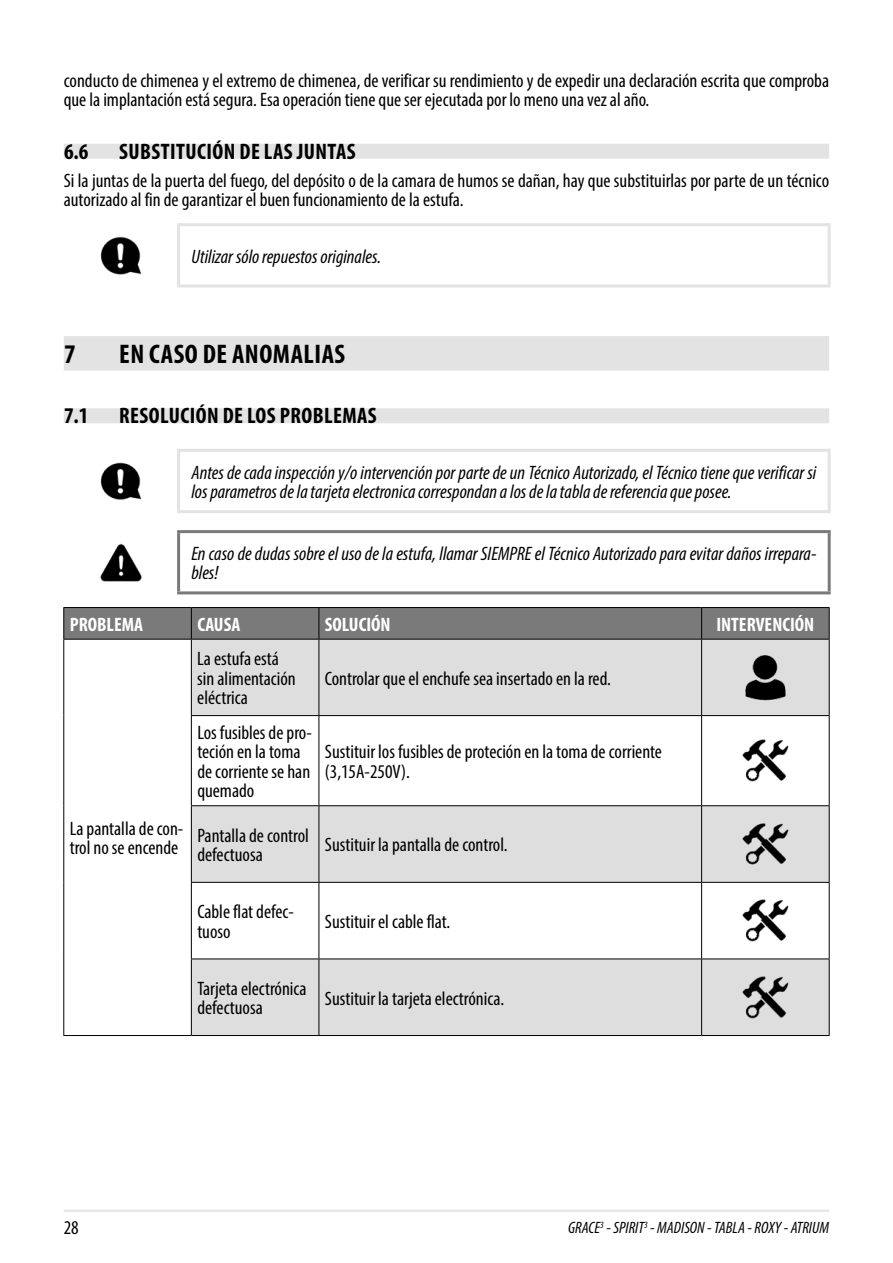
<style>
.page{position:relative;width:893px;height:1263px;background:#fff}
.page>*{position:absolute;margin:0;border:0;box-sizing:border-box;transform-origin:0 0}
.t1{font:700 condensed 27px "Myriad Pro";letter-spacing:.02em;color:#000}
.t2{font:700 condensed 22.5px "Myriad Pro";letter-spacing:.02em;color:#000}
.t3{font:condensed 19.5px/19.5px "Myriad Pro";color:#000}
.t4{font:italic condensed 19.5px/19.5px "Myriad Pro";color:#000}
.t5{font:700 condensed 19.5px "Myriad Pro";color:#fff}
.t6{font:italic condensed 16.5px "Myriad Pro";color:#000}
</style>
<div class="page">
<hr style="left:64px;top:1209px;width:765px;height:3px;background:#e6e6e6">
<div style="left:64px;top:144px;width:765px;height:15px;background:#e3e3e3"></div>
<div style="left:64px;top:336px;width:765px;height:35px;background:#e3e3e3"></div>
<div style="left:64px;top:408px;width:765px;height:15px;background:#e3e3e3"></div>
<hr style="left:177px;top:223px;width:654px;height:3px;background:#e3e3e3">
<hr style="left:177px;top:226px;width:3px;height:58px;background:#e3e3e3">
<hr style="left:828px;top:226px;width:3px;height:58px;background:#e3e3e3">
<hr style="left:177px;top:284px;width:654px;height:3px;background:#e3e3e3">
<img style="left:100px;top:236px;width:42px;height:39px">
<hr style="left:177px;top:449px;width:654px;height:3px;background:#e3e3e3">
<hr style="left:177px;top:452px;width:3px;height:58px;background:#e3e3e3">
<hr style="left:828px;top:452px;width:3px;height:58px;background:#e3e3e3">
<hr style="left:177px;top:510px;width:654px;height:3px;background:#e3e3e3">
<img style="left:100px;top:462px;width:42px;height:38px">
<hr style="left:177px;top:530px;width:654px;height:3px;background:#7a7a7a">
<hr style="left:177px;top:533px;width:3px;height:58px;background:#7a7a7a">
<hr style="left:828px;top:533px;width:3px;height:58px;background:#7a7a7a">
<hr style="left:177px;top:591px;width:654px;height:3px;background:#7a7a7a">
<img style="left:100px;top:543px;width:42px;height:39px">
<div style="left:64px;top:608px;width:765px;height:31px;background:#7a7a7a"></div>
<svg style="left:192px;top:640px;width:637px;height:395px;fill:#dedede"></svg>
<hr style="left:63px;top:607px;width:128px;height:1px;background:#000">
<hr style="left:63px;top:608px;width:1px;height:31px;background:#000">
<hr style="left:63px;top:639px;width:128px;height:1px;background:#000">
<hr style="left:191px;top:607px;width:128px;height:1px;background:#000">
<hr style="left:191px;top:608px;width:1px;height:31px;background:#000">
<hr style="left:191px;top:639px;width:128px;height:1px;background:#000">
<hr style="left:319px;top:607px;width:383px;height:1px;background:#000">
<hr style="left:319px;top:608px;width:1px;height:31px;background:#000">
<hr style="left:319px;top:639px;width:383px;height:1px;background:#000">
<hr style="left:702px;top:607px;width:128px;height:1px;background:#000">
<hr style="left:701px;top:608px;width:1px;height:31px;background:#000">
<hr style="left:829px;top:608px;width:1px;height:31px;background:#000">
<hr style="left:702px;top:639px;width:128px;height:1px;background:#000">
<hr style="left:319px;top:639px;width:1px;height:76px;background:#000">
<hr style="left:701px;top:639px;width:1px;height:76px;background:#000">
<hr style="left:829px;top:639px;width:1px;height:76px;background:#000">
<hr style="left:191px;top:715px;width:128px;height:1px;background:#000">
<hr style="left:319px;top:715px;width:383px;height:1px;background:#000">
<hr style="left:319px;top:716px;width:1px;height:89px;background:#000">
<hr style="left:702px;top:715px;width:128px;height:1px;background:#000">
<hr style="left:701px;top:716px;width:1px;height:89px;background:#000">
<hr style="left:829px;top:716px;width:1px;height:89px;background:#000">
<hr style="left:191px;top:805px;width:128px;height:1px;background:#000">
<hr style="left:319px;top:805px;width:383px;height:1px;background:#000">
<hr style="left:319px;top:806px;width:1px;height:76px;background:#000">
<hr style="left:702px;top:805px;width:128px;height:1px;background:#000">
<hr style="left:701px;top:806px;width:1px;height:76px;background:#000">
<hr style="left:829px;top:806px;width:1px;height:76px;background:#000">
<hr style="left:191px;top:882px;width:128px;height:1px;background:#000">
<hr style="left:319px;top:882px;width:383px;height:1px;background:#000">
<hr style="left:319px;top:883px;width:1px;height:75px;background:#000">
<hr style="left:702px;top:882px;width:128px;height:1px;background:#000">
<hr style="left:701px;top:883px;width:1px;height:75px;background:#000">
<hr style="left:829px;top:883px;width:1px;height:75px;background:#000">
<hr style="left:191px;top:958px;width:128px;height:1px;background:#000">
<hr style="left:319px;top:958px;width:383px;height:1px;background:#000">
<hr style="left:319px;top:959px;width:1px;height:76px;background:#000">
<hr style="left:702px;top:958px;width:128px;height:1px;background:#000">
<hr style="left:701px;top:959px;width:1px;height:76px;background:#000">
<hr style="left:829px;top:959px;width:1px;height:76px;background:#000">
<hr style="left:191px;top:1035px;width:128px;height:1px;background:#000">
<hr style="left:319px;top:1035px;width:383px;height:1px;background:#000">
<hr style="left:702px;top:1035px;width:128px;height:1px;background:#000">
<hr style="left:63px;top:639px;width:1px;height:77px;background:#000">
<hr style="left:191px;top:639px;width:1px;height:76px;background:#000">
<hr style="left:63px;top:716px;width:1px;height:90px;background:#000">
<hr style="left:191px;top:716px;width:1px;height:89px;background:#000">
<hr style="left:63px;top:806px;width:1px;height:76px;background:#000">
<hr style="left:191px;top:806px;width:1px;height:76px;background:#000">
<hr style="left:63px;top:882px;width:1px;height:77px;background:#000">
<hr style="left:191px;top:883px;width:1px;height:75px;background:#000">
<hr style="left:63px;top:959px;width:1px;height:76px;background:#000">
<hr style="left:191px;top:959px;width:1px;height:76px;background:#000">
<hr style="left:63px;top:1035px;width:128px;height:1px;background:#000">
<img style="left:736px;top:648px;width:59px;height:59px">
<img style="left:736px;top:731px;width:59px;height:59px">
<img style="left:736px;top:814px;width:59px;height:60px">
<img style="left:736px;top:891px;width:59px;height:59px">
<img style="left:736px;top:967px;width:59px;height:60px">
<p class="t3" style="left:64px;top:70px;width:767px">conducto de chimenea y el extremo de chimenea, de verificar su rendimiento y de expedir una declaración escrita que comproba que la implantación está segura. Esa operación tiene que ser ejecutada por lo meno una vez al año.</p>
<p class="t2" style="left:64px;top:137px;width:26px">6.6</p>
<p class="t2" style="left:119px;top:137px;width:238px">SUBSTITUCIÓN DE LAS JUNTAS</p>
<p class="t3" style="left:64px;top:170px;width:767px">Si la juntas de la puerta del fuego, del depósito o de la camara de humos se dañan, hay que substituirlas por parte de un técnico autorizado al fin de garantizar el buen funcionamiento de la estufa.</p>
<p class="t4" style="left:191px;top:246px;width:191px">Utilizar sólo repuestos originales.</p>
<h1 class="t1" style="left:64px;top:337px;width:13px">7</h1>
<h1 class="t1" style="left:119px;top:337px;width:227px">EN CASO DE ANOMALIAS</h1>
<p class="t2" style="left:64px;top:402px;width:26px">7.1</p>
<p class="t2" style="left:119px;top:402px;width:259px">RESOLUCIÓN DE LOS PROBLEMAS</p>
<p class="t4" style="left:191px;top:462px;width:626px">Antes de cada inspección y/o intervención por parte de un Técnico Autorizado, el Técnico tiene que verificar si los parametros de la tarjeta electronica correspondan a los de la tabla de referencia que posee.</p>
<p class="t4" style="left:191px;top:543px;width:627px">En caso de dudas sobre el uso de la estufa, llamar SIEMPRE el Técnico Autorizado para evitar daños irrepara&shy;bles!</p>
<p class="t5" style="left:70px;top:612px;width:75px">PROBLEMA</p>
<p class="t5" style="left:197px;top:612px;width:44px">CAUSA</p>
<p class="t5" style="left:325px;top:612px;width:67px">SOLUCIÓN</p>
<p class="t5" style="left:716px;top:612px;width:99px">INTERVENCIÓN</p>
<p class="t3" style="left:70px;top:818px;width:115px">La pantalla de con&shy;trol no se encende</p>
<p class="t3" style="left:197px;top:649px;width:100px">La estufa está sin alimentación eléctrica</p>
<p class="t3" style="left:197px;top:722px;width:116px">Los fusibles de pro&shy;teción en la toma de corriente se han quemado</p>
<p class="t3" style="left:325px;top:668px;width:288px">Controlar que el enchufe sea insertado en la red.</p>
<p class="t3" style="left:325px;top:742px;width:339px">Sustituir los fusibles de proteción en la toma de corriente (3,15A-250V).</p>
<p class="t3" style="left:197px;top:825px;width:113px">Pantalla de control defectuosa</p>
<p class="t3" style="left:325px;top:835px;width:184px">Sustituir la pantalla de control.</p>
<p class="t3" style="left:197px;top:902px;width:98px">Cable flat defec&shy;tuoso</p>
<p class="t3" style="left:325px;top:911px;width:127px">Sustituir el cable flat.</p>
<p class="t3" style="left:197px;top:978px;width:111px">Tarjeta electrónica defectuosa</p>
<p class="t3" style="left:325px;top:988px;width:181px">Sustituir la tarjeta electrónica.</p>
<p class="t3" style="left:64px;top:1218px;width:17px">28</p>
<p class="t6" style="left:568px;top:1217px;width:263px">GRACE<sup>3</sup> - SPIRIT<sup>3</sup> - MADISON - TABLA - ROXY - ATRIUM</p>
</div>
